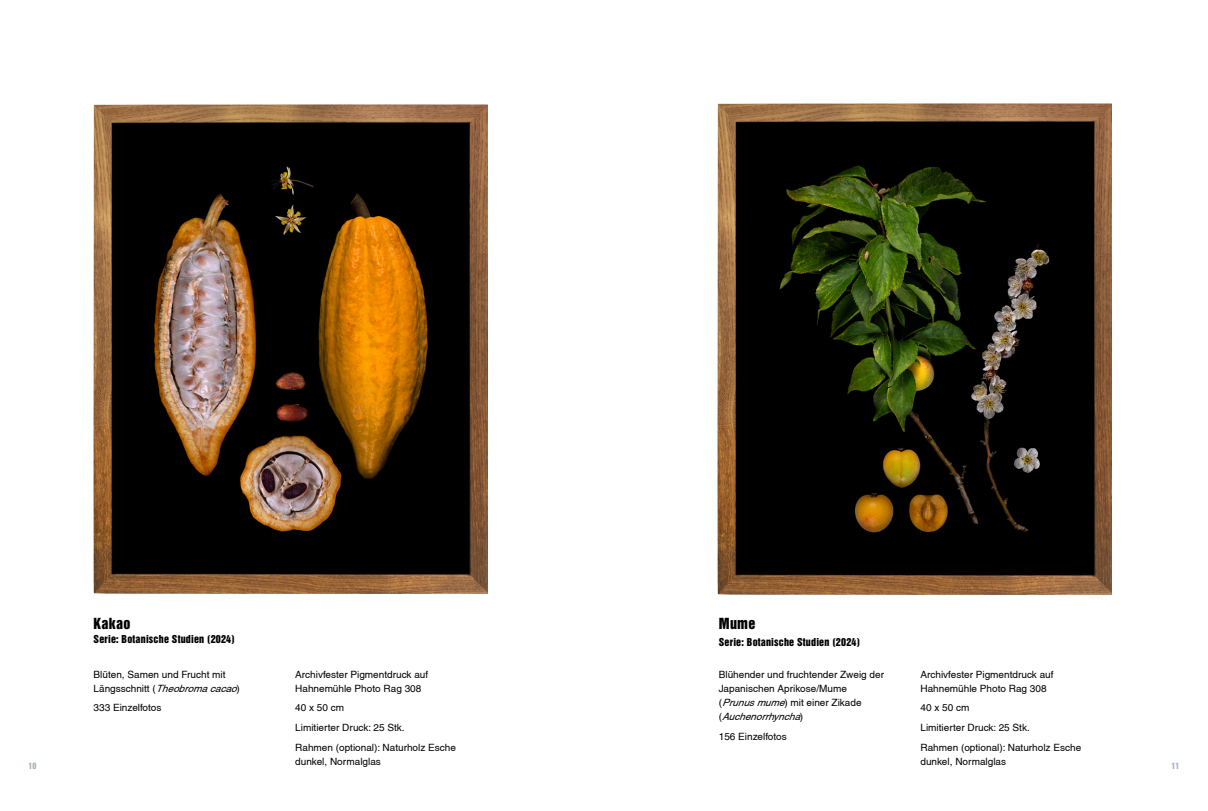
<style>
.page{position:relative;width:1208px;height:811px;background:#fff}
.page>*{position:absolute;margin:0;border:0;box-sizing:border-box;transform-origin:0 0}
.t1{font:14px "Helvetica Inserat";letter-spacing:.02em;color:#000}
.t2{font:condensed 10px/14px "Helvetica";color:#000}
.t3{font:10px "Helvetica Inserat";letter-spacing:.02em;color:#000}
.t4{font:8px "Helvetica Inserat";color:#a5b3bb}
.s1{font-style:italic}
</style>
<div class="page">
<img style="left:717px;top:103px;width:394px;height:491px">
<img style="left:94px;top:104px;width:394px;height:489px">
<h1 class="t1" style="left:94px;top:615px;width:38px">Kakao</h1>
<p class="t3" style="left:94px;top:633px;width:143px">Serie: Botanische Studien (2024)</p>
<p class="t2" style="left:94px;top:667px;width:149px">Blüten, Samen und Frucht mit<br>L ä n g s s c h n i t t ( <span class="s1">Theobromacacao</span>)</p>
<p class="t2" style="left:94px;top:701px;width:69px">333 Einzelfotos</p>
<h1 class="t1" style="left:719px;top:615px;width:38px">Mume</h1>
<p class="t3" style="left:719px;top:636px;width:143px">Serie: Botanische Studien (2024)</p>
<p class="t2" style="left:295px;top:667px;width:135px">Archivfester Pigmentdruck auf<br>Hahnemühle Photo Rag 308</p>
<p class="t2" style="left:295px;top:698px;width:162px;line-height:19.7px">40 x 50 cm<br>Limitierter Druck: 25 Stk.<br>Rahmen (optional): Naturholz Esche</p>
<p class="t2" style="left:295px;top:754px;width:87px">dunkel, Normalglas</p>
<p class="t2" style="left:719px;top:667px;width:167px">Blühender und fruchtender Zweig der<br>Japanischen Aprikose/Mume (<span class="s1">Prunusmume</span>) mit einer Zikade<br>( <span class="s1">Auchenorrhyncha</span>)</p>
<p class="t2" style="left:719px;top:729px;width:69px">156 Einzelfotos</p>
<p class="t2" style="left:920px;top:667px;width:135px">Archivfester Pigmentdruck auf<br>Hahnemühle Photo Rag 308</p>
<p class="t2" style="left:920px;top:698px;width:162px;line-height:19.7px">40 x 50 cm<br>Limitierter Druck: 25 Stk.<br>Rahmen (optional): Naturholz Esche</p>
<p class="t2" style="left:920px;top:754px;width:87px">dunkel, Normalglas</p>
<p class="t4" style="left:28px;top:761px;width:9px">10</p>
<p class="t4" style="left:1171px;top:761px;width:9px">11</p>
</div>
